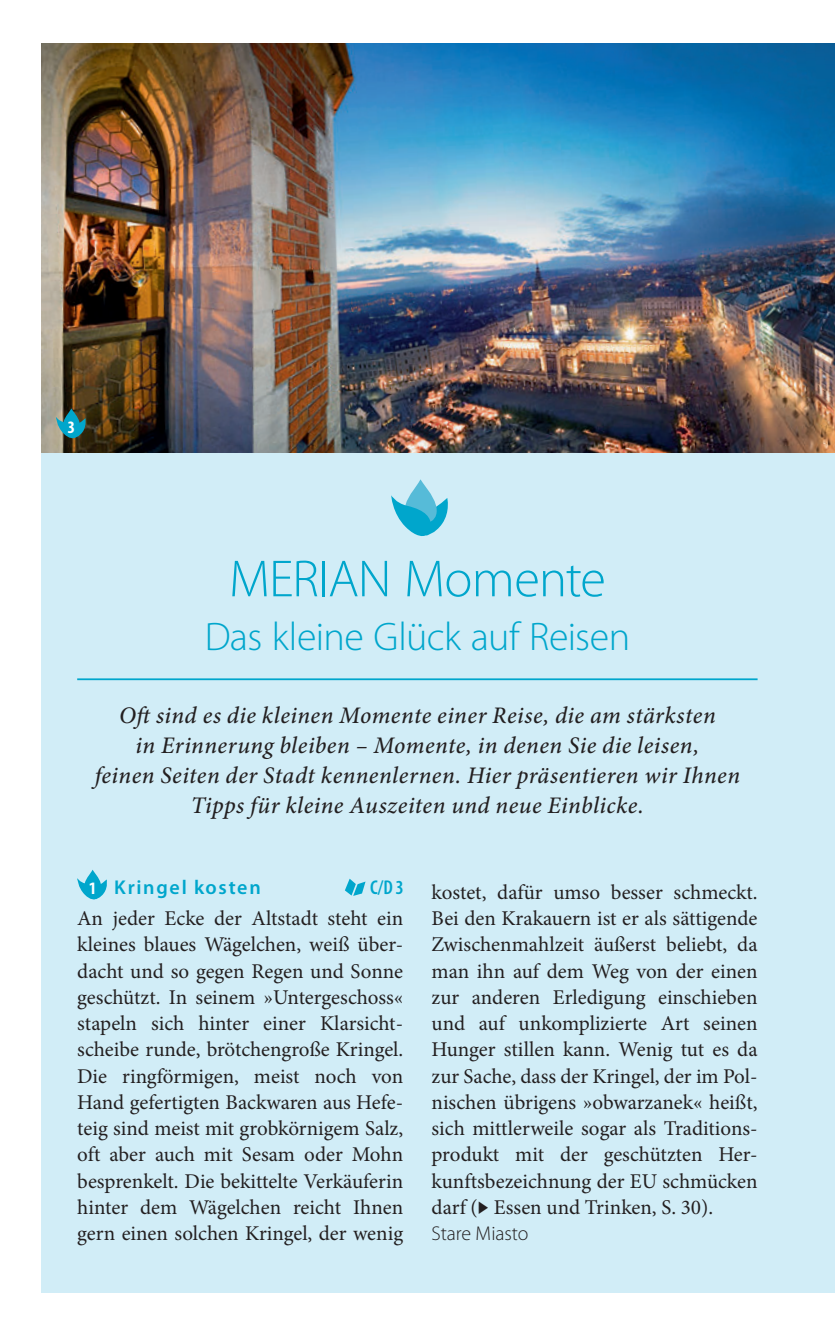
<style>
.page{position:relative;width:835px;height:1334px;background:#fff}
.page>*{position:absolute;margin:0;border:0;box-sizing:border-box;transform-origin:0 0}
.t1{font:300 52.5px "Myriad Pro";letter-spacing:-.015em;color:#00a6cc}
.t2{font:300 40px "Myriad Pro";letter-spacing:-.015em;color:#00a6cc}
.t3{font:italic 500 23.75px/30px "Minion Pro";letter-spacing:.02em;color:#231f20;text-align:center}
.t4{font:21px/26.2px "Minion Pro";color:#231f20;text-align:justify}
.t5{font:600 20px "Myriad Pro";letter-spacing:.085em;color:#00a6cc}
.t6{font:300 20px "Myriad Pro";letter-spacing:-.005em;color:#231f20}
.t7{font:600 condensed 20px "Myriad Pro";color:#00a6cc}
.t8{font:700 condensed 17.5px "Myriad Pro";color:#fff}
.s1{font-weight:700;font-stretch:condensed;font-size:17.5px;color:#fff}
</style>
<div class="page">
<div style="left:42px;top:43px;width:793px;height:1249px;background:#d1edf7"></div>
<svg style="left:77px;top:869px;width:30px;height:31px"></svg>
<svg style="left:345px;top:878px;width:21px;height:18px"></svg>
<hr style="left:77px;top:678px;width:681px;height:2px;background:#00a6cc">
<svg style="left:391px;top:479px;width:57px;height:57px"></svg>
<img style="left:42px;top:43px;width:793px;height:409px">
<svg style="left:56px;top:408px;width:31px;height:31px"></svg>
<p class="t8" style="left:68px;top:416px;width:8px">3</p>
<h1 class="t1" style="left:229px;top:550px;width:378px">MERIAN Momente</h1>
<h2 class="t2" style="left:205px;top:615px;width:427px">Das kleine Glück auf Reisen</h2>
<p class="t3" style="left:95px;top:700px;width:647px">Oft sind es die kleinen Momente einer Reise, die am stärksten<br>in Erinnerung bleiben – Momente, in denen Sie die leisen,<br>feinen Seiten der Stadt kennenlernen. Hier präsentieren wir Ihnen Tipps für kleine Auszeiten und neue Einblicke.</p>
<p class="t5" style="left:90px;top:874px;width:172px"><span class="s1">1</span> Kringel kosten</p>
<p class="t7" style="left:370px;top:875px;width:35px">C/D 3</p>
<p class="t4" style="left:77px;top:905px;width:328px">An jeder Ecke der Altstadt steht ein kleines blaues Wägelchen, weiß über&shy;dacht und so gegen Regen und Sonne geschützt. In seinem »Untergeschoss« stapeln sich hinter einer Klarsicht&shy;scheibe runde, brötchengroße Kringel.<br>Die ringförmigen, meist noch von Hand gefertigten Backwaren aus Hefe&shy;teig sind meist mit grobkörnigem Salz, oft aber auch mit Sesam oder Mohn besprenkelt. Die bekittelte Verkäuferin hinter dem Wägelchen reicht Ihnen gern einen solchen Kringel, der wenig</p>
<p class="t4" style="left:432px;top:879px;width:328px">kostet, dafür umso besser schmeckt.<br>Bei den Krakauern ist er als sättigende Zwischenmahlzeit äußerst beliebt, da man ihn auf dem Weg von der einen zur anderen Erledigung einschieben und auf unkomplizierte Art seinen Hunger stillen kann. Wenig tut es da zur Sache, dass der Kringel, der im Pol&shy;nischen übrigens »obwarzanek« heißt, sich mittlerweile sogar als Traditions&shy;produkt mit der geschützten Her&shy;kunftsbezeichnung der EU schmücken darf (◆ Essen und Trinken, S. 30).</p>
<p class="t6" style="left:432px;top:1222px;width:98px">Stare Miasto</p>
</div>
